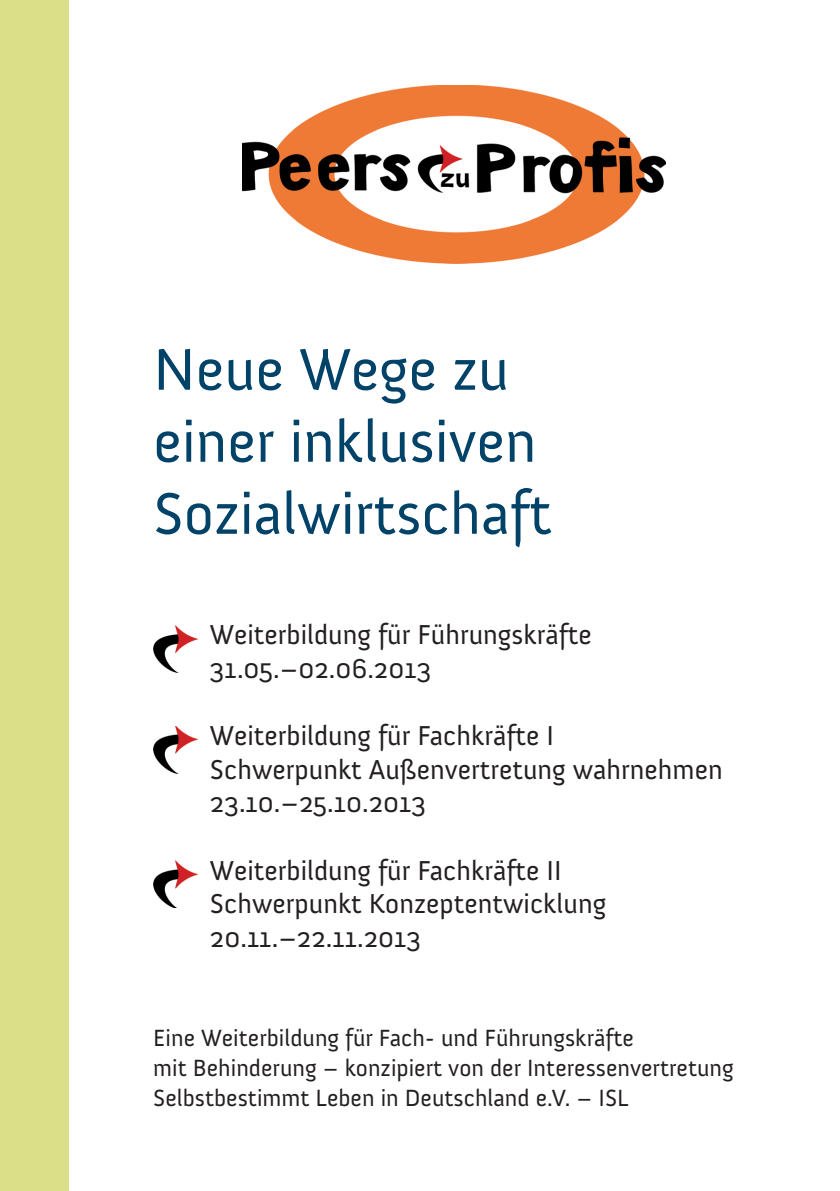
<style>
.page{position:relative;width:840px;height:1191px;background:#fff}
.page>*{position:absolute;margin:0;border:0;box-sizing:border-box;transform-origin:0 0}
.t1{font:60px/72px "Anivers";color:#004268}
.t2{font:28px/33.6px "Anivers";color:#231f20}
.t3{font:24px/30px "Anivers";color:#231f20}
</style>
<div class="page">
<div style="left:0;top:0;width:68px;height:1191px;background:#dbdf87"></div>
<img style="left:153px;top:625px;width:44px;height:47px">
<img style="left:153px;top:726px;width:44px;height:47px">
<img style="left:153px;top:860px;width:44px;height:48px">
<img style="left:242px;top:85px;width:423px;height:178px">
<h1 class="t1" style="left:153px;top:334px;width:400px">Neue Wege zu einer inklusiven<br>Sozialwirtschaft</h1>
<p class="t2" style="left:210px;top:618px;width:383px">Weiterbildung für Führungskräfte<br>31.05.–02.06.2013</p>
<p class="t2" style="left:210px;top:719px;width:514px">Weiterbildung für Fachkräfte I<br>Schwerpunkt Außenvertretung wahrnehmen<br>23.10.–25.10.2013</p>
<p class="t2" style="left:210px;top:853px;width:397px">Weiterbildung für Fachkräfte II<br>Schwerpunkt Konzeptentwicklung<br>20.11.–22.11.2013</p>
<p class="t3" style="left:153px;top:1023px;width:582px">Eine Weiterbildung für Fach- und Führungskräfte<br>mit Behinderung – konzipiert von der Interessenvertretung<br>Selbstbestimmt Leben in Deutschland e.V. – ISL</p>
</div>
